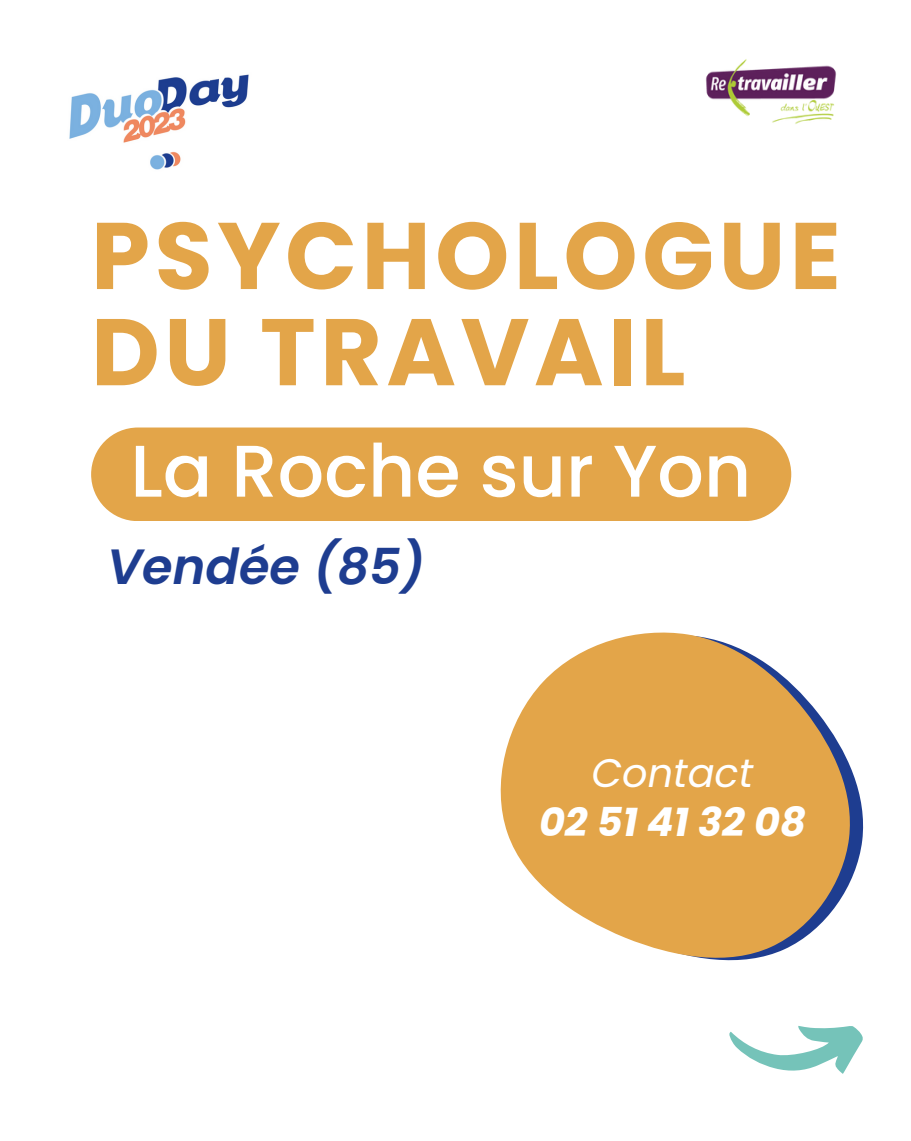
<style>
.page{position:relative;width:911px;height:1141px;background:#fff}
.page>*{position:absolute;margin:0;border:0;box-sizing:border-box;transform-origin:0 0}
.t1{font:700 94.5px/96.3px "Poppins";letter-spacing:.05em;color:#e3a549}
.t2{font:500 73.12px "Poppins";color:#fff}
.t3{font:italic 600 49.5px "Poppins";color:#1e3d90}
.t4{font:italic 700 39.82px "Poppins";color:#fff}
.t5{font:italic 39.82px "Poppins";color:#fff}
</style>
<div class="page">
<div style="left:91px;top:427px;width:700px;height:94px;background:#e3a549;border-radius:47px"></div>
<svg style="left:729px;top:1026px;width:134px;height:48px"></svg>
<svg style="left:854px;top:776px;width:10px;height:97px"></svg>
<svg style="left:500px;top:632px;width:354px;height:329px;fill:#e3a549"></svg>
<img style="left:706px;top:59px;width:130px;height:65px">
<img style="left:69px;top:74px;width:180px;height:96px">
<p class="t1" style="left:91px;top:208px;width:751px">PSYCHOLOGUE<br>DU TRAVAIL</p>
<p class="t2" style="left:130px;top:420px;width:622px">La Roche sur Yon</p>
<p class="t3" style="left:107px;top:532px;width:320px">Vendée (85)</p>
<p class="t5" style="left:592px;top:745px;width:163px">Contact</p>
<p class="t4" style="left:539px;top:794px;width:268px">02 51 41 32 08</p>
</div>
